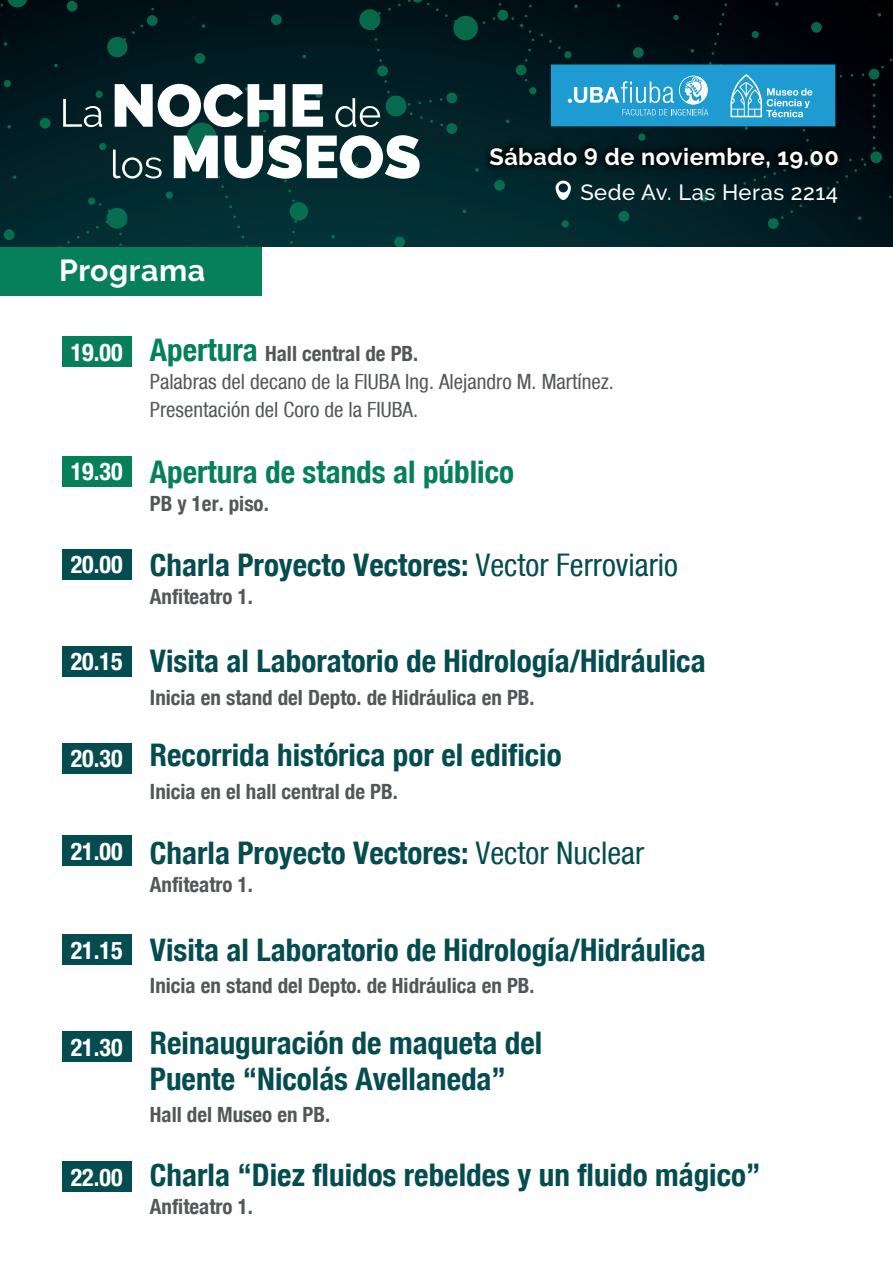
<style>
.page{position:relative;width:893px;height:1263px;background:#fff}
.page>*{position:absolute;margin:0;border:0;box-sizing:border-box;transform-origin:0 0}
.t1{font:700 condensed 31.2px/35.8px "Helvetica Neue";color:#044c4f}
.t2{font:700 condensed 31.2px "Helvetica Neue";color:#068059}
.t3{font:700 30.3px "Raleway";letter-spacing:.02em;color:#fff}
.t4{font:700 condensed 24px "Helvetica Neue";color:#fff}
.t5{font:700 23.4px "Raleway";letter-spacing:.02em;color:#fff}
.t6{font:500 21.9px "Raleway";letter-spacing:.025em;color:#fff}
.t7{font:700 condensed 21px "Helvetica Neue";color:#545758}
.t8{font:condensed 21px/28px "Helvetica Neue";color:#545758}
.s1{font-weight:700;font-size:31.2px;color:#068059}
.s2{font-weight:700}
.s3{font-weight:400}
.s4{font-size:20.25px}
</style>
<div class="page">
<div style="left:0;top:244px;width:262px;height:52px;background:#068059"></div>
<svg style="left:0;top:0;width:893px;height:246px;background:#14363e"></svg>
<div style="left:62px;top:337px;width:69px;height:30px;background:#068059"></div>
<div style="left:62px;top:456px;width:69px;height:30px;background:#068059"></div>
<div style="left:62px;top:549px;width:69px;height:30px;background:#044c4f"></div>
<div style="left:62px;top:646px;width:69px;height:30px;background:#044c4f"></div>
<div style="left:62px;top:743px;width:69px;height:30px;background:#044c4f"></div>
<div style="left:62px;top:835px;width:69px;height:30px;background:#044c4f"></div>
<div style="left:62px;top:934px;width:69px;height:30px;background:#044c4f"></div>
<div style="left:62px;top:1031px;width:69px;height:30px;background:#044c4f"></div>
<div style="left:62px;top:1162px;width:69px;height:30px;background:#044c4f"></div>
<p class="t5" style="left:489px;top:143px;width:351px">Sábado 9 de noviembre, 19.00</p>
<p class="t3" style="left:59px;top:253px;width:148px">Programa</p>
<p class="t6" style="left:580px;top:179px;width:259px">Sede Av. Las Heras 2214</p>
<p class="t4" style="left:71px;top:338px;width:53px">19.00</p>
<p class="t4" style="left:71px;top:457px;width:53px">19.30</p>
<p class="t4" style="left:71px;top:550px;width:53px">20.00</p>
<p class="t4" style="left:71px;top:647px;width:53px">20.15</p>
<p class="t4" style="left:71px;top:744px;width:53px">20.30</p>
<p class="t4" style="left:71px;top:836px;width:53px">21.00</p>
<p class="t4" style="left:71px;top:935px;width:53px">21.15</p>
<p class="t4" style="left:71px;top:1032px;width:53px">21.30</p>
<p class="t4" style="left:71px;top:1163px;width:53px">22.00</p>
<p class="t8" style="left:150px;top:340px;width:466px"><span class="s1">Apertura</span> <span class="s2">Hall central de PB.<br></span>Palabras del decano de la FIUBA Ing. Alejandro M. Martínez.<br>Presentación del Coro de la FIUBA.</p>
<p class="t2" style="left:150px;top:452px;width:366px">Apertura de stands al público</p>
<p class="t7" style="left:150px;top:490px;width:120px">PB y 1er. piso.</p>
<p class="t1" style="left:150px;top:547px;width:530px">Charla Proyecto Vectores: <span class="s3">Vector Ferroviario</span></p>
<p class="t7" style="left:150px;top:584px;width:104px">Anfiteatro 1.</p>
<p class="t1" style="left:150px;top:643px;width:557px">Visita al Laboratorio de Hidrología/Hidráulica</p>
<p class="t7" style="left:150px;top:685px;width:386px">Inicia en stand del Depto. de Hidráulica en PB.</p>
<p class="t1" style="left:150px;top:737px;width:413px">Recorrida histórica por el edificio</p>
<p class="t7" style="left:150px;top:778px;width:249px">Inicia en el hall central de PB.</p>
<p class="t1" style="left:150px;top:835px;width:496px">Charla Proyecto Vectores: <span class="s3">Vector Nuclear</span></p>
<p class="t7" style="left:150px;top:872px;width:104px">Anfiteatro 1.</p>
<p class="t1" style="left:150px;top:931px;width:557px">Visita al Laboratorio de Hidrología/Hidráulica</p>
<p class="t7" style="left:150px;top:973px;width:386px">Inicia en stand del Depto. de Hidráulica en PB<span class="s4">.</span></p>
<p class="t1" style="left:150px;top:1025px;width:394px">Reinauguración de maqueta del<br>Puente “Nicolás Avellaneda”</p>
<p class="t7" style="left:150px;top:1102px;width:182px">Hall del Museo en PB.</p>
<p class="t1" style="left:150px;top:1157px;width:612px">Charla “Diez fluidos rebeldes y un fluido mágico”</p>
<p class="t7" style="left:150px;top:1194px;width:104px">Anfiteatro 1.</p>
</div>
